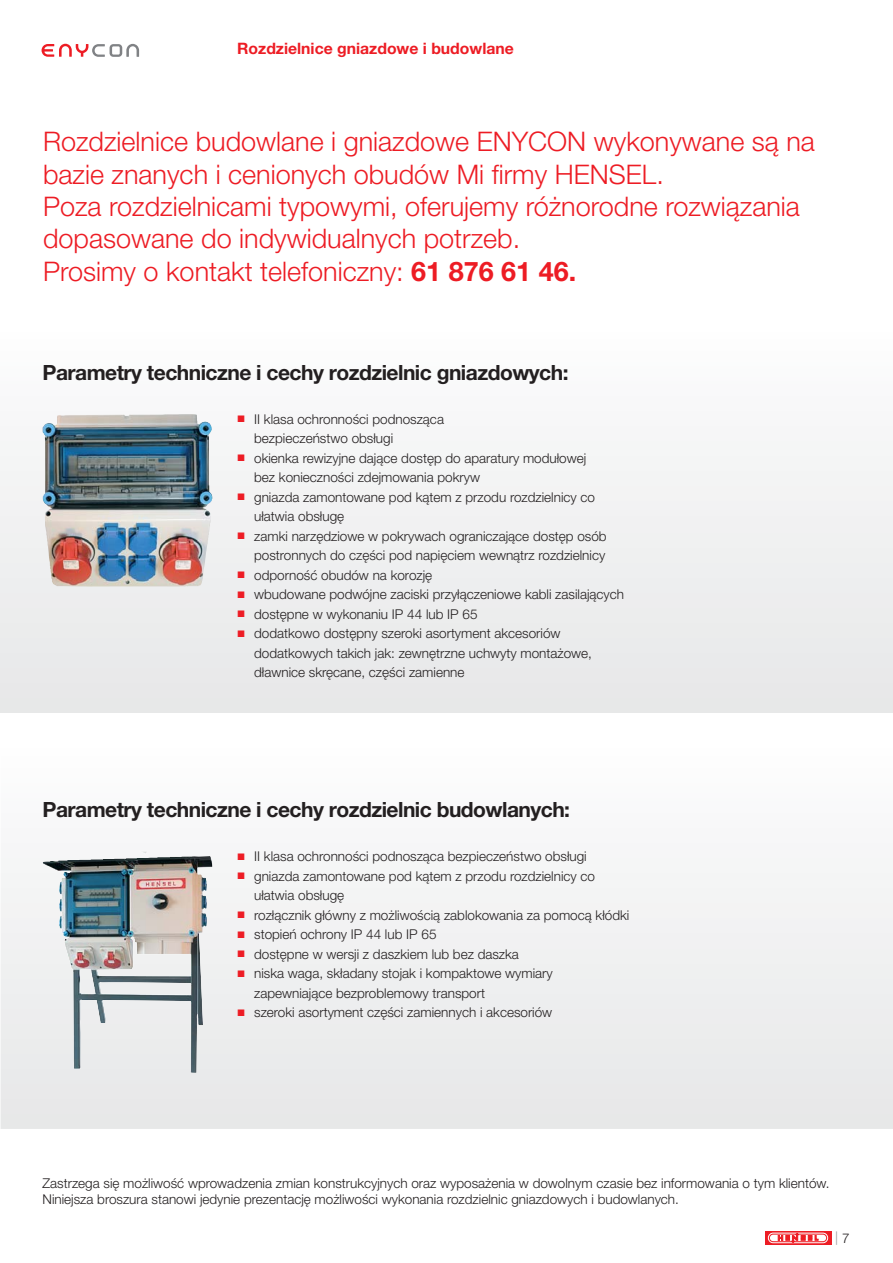
<style>
.page{position:relative;width:893px;height:1263px;background:#fff}
.page>*{position:absolute;margin:0;border:0;box-sizing:border-box;transform-origin:0 0}
.t1{font:300 27px/32.4px "Helvetica Neue LT Pro";color:#ed1c24}
.t2{font:700 21px "Helvetica Neue LT Pro";letter-spacing:-.025em;color:#231f20}
.t3{font:700 15.75px "Helvetica Neue LT Pro";color:#ed1c24}
.t4{font:300 13.5px/19.5px "Helvetica Neue LT Pro";color:#231f20}
.t5{font:300 13.5px "Helvetica Neue LT Pro";color:#939598}
.s1{font-weight:700}
.s2{color:#231f20}
</style>
<div class="page">
<svg style="left:765px;top:1231px;width:66px;height:13px"></svg>
<svg style="left:768px;top:1233px;width:60px;height:10px"></svg>
<svg style="left:42px;top:44px;width:97px;height:13px"></svg>
<div style="left:1px;top:330px;width:892px;height:382px;background:#f1f1f2"></div>
<img style="left:43px;top:414px;width:169px;height:173px">
<div style="left:1px;top:851px;width:892px;height:278px;background:#edeeef"></div>
<img style="left:53px;top:856px;width:159px;height:217px">
<svg style="left:238px;top:853px;width:6px;height:7px"></svg>
<svg style="left:238px;top:873px;width:6px;height:6px"></svg>
<svg style="left:238px;top:912px;width:6px;height:6px"></svg>
<svg style="left:238px;top:931px;width:6px;height:7px"></svg>
<svg style="left:238px;top:951px;width:6px;height:6px"></svg>
<svg style="left:238px;top:970px;width:6px;height:7px"></svg>
<svg style="left:238px;top:1009px;width:6px;height:7px"></svg>
<p class="t3" style="left:237px;top:43px;width:278px">Rozdzielnice gniazdowe i budowlane</p>
<p class="t1" style="left:43px;top:129px;width:773px">Rozdzielnice budowlane i gniazdowe ENYCON wykonywane są na bazie znanych i cenionych obudów Mi firmy HENSEL.<br>Poza rozdzielnicami typowymi, oferujemy różnorodne rozwiązania dopasowane do indywidualnych potrzeb.<br>Prosimy o kontakt telefoniczny: <span class="s1">61 876 61 46.</span></p>
<h2 class="t2" style="left:43px;top:365px;width:527px">Parametry techniczne i cechy rozdzielnic gniazdowych:</h2>
<p class="t4" style="left:254px;top:411px;width:371px">II klasa ochronności podnosząca<br>bezpieczeństwo obsługi<br>okienka rewizyjne dające dostęp do aparatury modułowej<br>bez konieczności zdejmowania pokryw<br>gniazda zamontowane pod kątem z przodu rozdzielnicy co ułatwia obsługę<br>zamki narzędziowe w pokrywach ograniczające dostęp osób postronnych do części pod napięciem wewnątrz rozdzielnicy odporność obudów na korozję<br>wbudowane podwójne zaciski przyłączeniowe kabli zasilających dostępne w wykonaniu IP 44 lub IP 65<br>dodatkowo dostępny szeroki asortyment akcesoriów dodatkowych takich jak: zewnętrzne uchwyty montażowe, dławnice skręcane, części zamienne</p>
<h2 class="t2" style="left:43px;top:802px;width:529px">Parametry techniczne i cechy rozdzielnic budowlanych:</h2>
<p class="t4" style="left:254px;top:848px;width:377px">II klasa ochronności podnosząca bezpieczeństwo obsługi gniazda zamontowane pod kątem z przodu rozdzielnicy co ułatwia obsługę<br>rozłącznik główny z możliwością zablokowania za pomocą kłódki stopień ochrony IP 44 lub IP 65<br>dostępne w wersji z daszkiem lub bez daszka<br>niska waga, składany stojak i kompaktowe wymiary zapewniające bezproblemowy transport<br>szeroki asortyment części zamiennych i akcesoriów</p>
<p class="t4" style="left:43px;top:1177px;width:788px;line-height:16.2px">Zastrzega się możliwość wprowadzenia zmian konstrukcyjnych oraz wyposażenia w dowolnym czasie bez informowania o tym klientów.<br>Niniejsza broszura stanowi jedynie prezentację możliwości wykonania rozdzielnic gniazdowych i budowlanych.</p>
<p class="t5" style="left:835px;top:1232px;width:16px">| <span class="s2">7</span></p>
</div>
